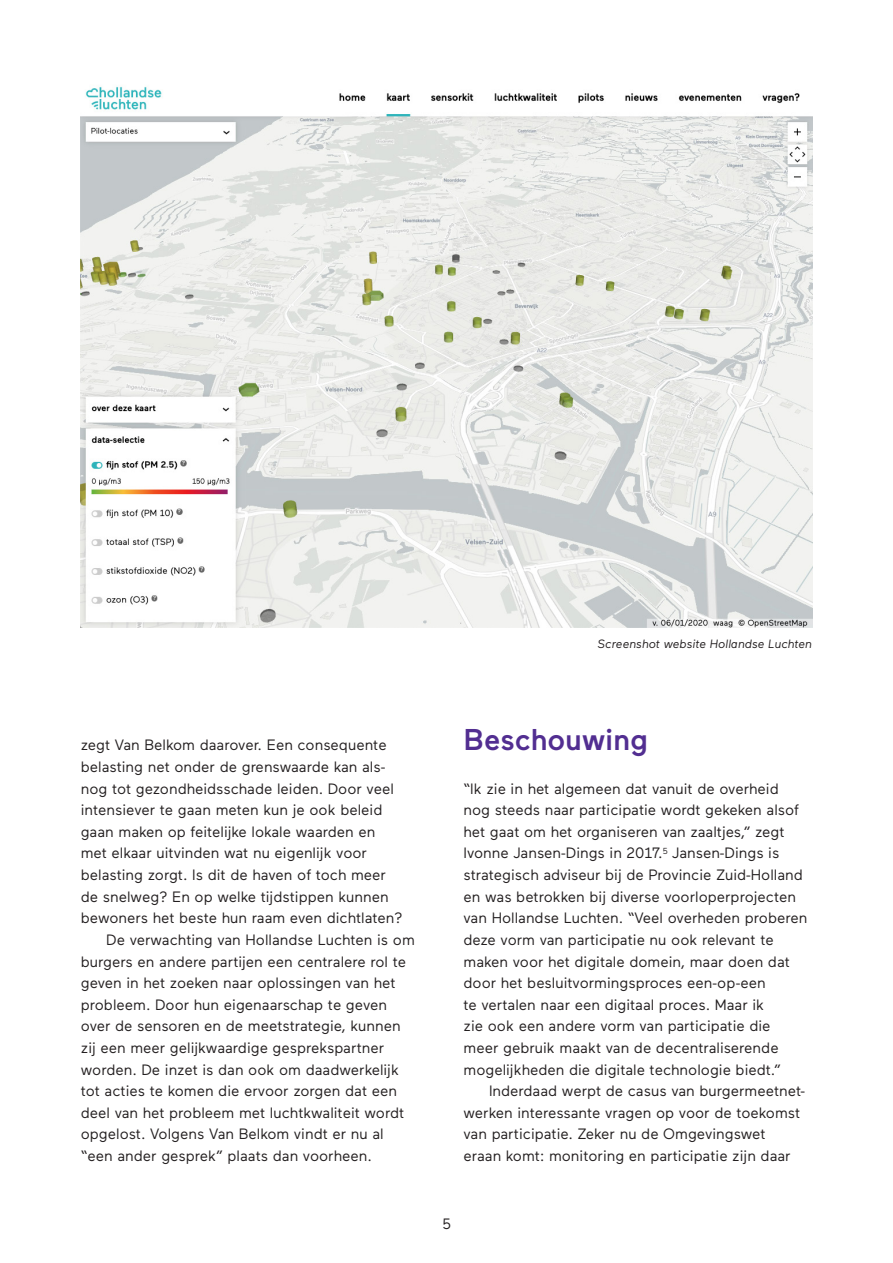
<style>
.page{position:relative;width:893px;height:1263px;background:#fff}
.page>*{position:absolute;margin:0;border:0;box-sizing:border-box;transform-origin:0 0}
.Heading_1{font:500 30px "Maax";color:#522e91}
.Paragraph{font:15px/21.6px "Maax";color:#231f20}
.t1{font:italic 12px "Maax";color:#231f20}
</style>
<div class="page">
<img style="left:81px;top:86px;width:731px;height:541px">
<p class="t1" style="left:597px;top:637px;width:216px">Screenshot website Hollandse Luchten</p>
<p class="Paragraph" style="left:81px;top:734px;width:323px">zegt Van Belkom daarover. Een consequente belasting net onder de grenswaarde kan als&shy;nog tot gezondheidsschade leiden. Door veel intensiever te gaan meten kun je ook beleid gaan maken op feitelijke lokale waarden en met elkaar uitvinden wat nu eigenlijk voor belasting zorgt. Is dit de haven of toch meer de snelweg? En op welke tijdstippen kunnen bewoners het beste hun raam even dichtlaten?</p>
<p class="Paragraph" style="left:81px;top:928px;width:336px;text-indent:26px">De verwachting van Hollandse Luchten is om burgers en andere partijen een centralere rol te geven in het zoeken naar oplossingen van het probleem. Door hun eigenaarschap te geven over de sensoren en de meetstrategie, kunnen zij een meer gelijkwaardige gesprekspartner worden. De inzet is dan ook om daadwerkelijk tot acties te komen die ervoor zorgen dat een deel van het probleem met luchtkwaliteit wordt opgelost. Volgens Van Belkom vindt er nu al “een ander gesprek” plaats dan voorheen.</p>
<p class="Heading_1" style="left:463px;top:724px;width:186px">Beschouwing</p>
<p class="Paragraph" style="left:463px;top:777px;width:345px">“Ik zie in het algemeen dat vanuit de overheid nog steeds naar participatie wordt gekeken alsof het gaat om het organiseren van zaaltjes,” zegt Ivonne Jansen-Dings in 2017.<sup>5</sup> Jansen-Dings is strategisch adviseur bij de Provincie Zuid-Holland en was betrokken bij diverse voorloperprojecten van Hollandse Luchten. “Veel overheden proberen deze vorm van participatie nu ook relevant te maken voor het digitale domein, maar doen dat door het besluitvormingsproces een-op-een<br>te vertalen naar een digitaal proces. Maar ik<br>zie ook een andere vorm van participatie die meer gebruik maakt van de decentraliserende mogelijkheden die digitale technologie biedt.”</p>
<p class="Paragraph" style="left:463px;top:1079px;width:343px;text-indent:26px">Inderdaad werpt de casus van burgermeetnet&shy;werken interessante vragen op voor de toekomst van participatie. Zeker nu de Omgevingswet eraan komt: monitoring en participatie zijn daar</p>
<p class="Paragraph" style="left:442px;top:1212px;width:10px">5</p>
</div>
